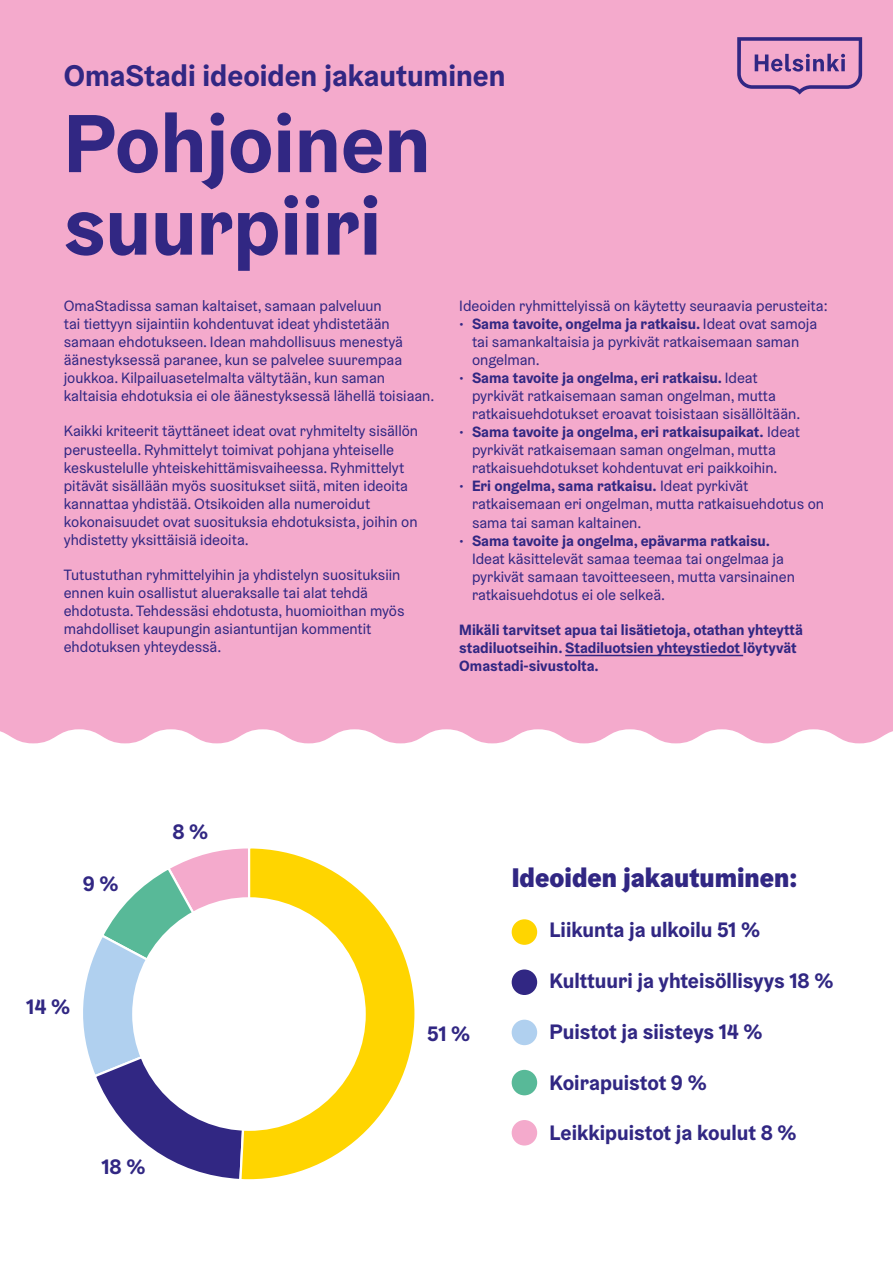
<style>
.page{position:relative;width:893px;height:1263px;background:#fff}
.page>*{position:absolute;margin:0;border:0;box-sizing:border-box;transform-origin:0 0}
.H1_otsikko{font:700 82.5px/82.5px "Helsinki Grotesk";color:#312783}
.H1_otsikko-2{font:700 30px "Helsinki Grotesk";color:#312783}
.H2_iso_väliotsikko{font:900 27px "Helsinki Grotesk";color:#312783}
.P_teemanostot_diagra{font:700 21px "Helsinki Grotesk";color:#312783}
.P_leipis_10_pt{font:15px/18px "Helsinki Grotesk";color:#312783}
.P_leipis_10_pt-2{font:700 15px/18px "Helsinki Grotesk";color:#312783}
.s1{font-weight:700}
</style>
<div class="page">
<svg style="left:83px;top:849px;width:155px;height:330px"></svg>
<svg style="left:238px;top:848px;width:177px;height:332px"></svg>
<div style="left:132px;top:897px;width:234px;height:234px;background:#fff;border-radius:50%"></div>
<div style="left:0;top:0;width:893px;height:743px;background:#f4aacc"></div>
<svg style="left:737px;top:37px;width:125px;height:58px;background:#c188b9"></svg>
<div style="left:512px;top:919px;width:25px;height:26px;background:#ffd500;border-radius:50%"></div>
<div style="left:512px;top:969px;width:25px;height:26px;background:#312783;border-radius:50%"></div>
<div style="left:512px;top:1020px;width:25px;height:25px;background:#b0d0ef;border-radius:50%"></div>
<div style="left:512px;top:1070px;width:25px;height:25px;background:#58b998;border-radius:50%"></div>
<div style="left:512px;top:1120px;width:25px;height:25px;background:#f4aacc;border-radius:50%"></div>
<hr style="left:565px;top:655px;width:178px;height:1px;background:#312783">
<h1 class="H1_otsikko-2" style="left:64px;top:56px;width:443px">OmaStadi ideoiden jakautuminen</h1>
<h1 class="H1_otsikko" style="left:64px;top:101px;width:368px">Pohjoinen suurpiiri</h1>
<p class="P_leipis_10_pt" style="left:64px;top:297px;width:372px">OmaStadissa saman kaltaiset, samaan palveluun<br>tai tiettyyn sijaintiin kohdentuvat ideat yhdistetään samaan ehdotukseen. Idean mahdollisuus menestyä äänestyksessä paranee, kun se palvelee suurempaa joukkoa. Kilpailuasetelmalta vältytään, kun saman kaltaisia ehdotuksia ei ole äänestyksessä lähellä toisiaan.</p>
<p class="P_leipis_10_pt" style="left:64px;top:422px;width:356px">Kaikki kriteerit täyttäneet ideat ovat ryhmitelty sisällön perusteella. Ryhmittelyt toimivat pohjana yhteiselle keskustelulle yhteiskehittämisvaiheessa. Ryhmittelyt pitävät sisällään myös suositukset siitä, miten ideoita kannattaa yhdistää. Otsikoiden alla numeroidut kokonaisuudet ovat suosituksia ehdotuksista, joihin on yhdistetty yksittäisiä ideoita.</p>
<p class="P_leipis_10_pt" style="left:64px;top:565px;width:342px">Tutustuthan ryhmittelyihin ja yhdistelyn suosituksiin ennen kuin osallistut alueraksalle tai alat tehdä ehdotusta. Tehdessäsi ehdotusta, huomioithan myös mahdolliset kaupungin asiantuntijan kommentit ehdotuksen yhteydessä.</p>
<p class="P_leipis_10_pt" style="left:459px;top:297px;width:370px">Ideoiden ryhmittelyissä on käytetty seuraavia perusteita:</p>
<p class="P_leipis_10_pt" style="left:472px;top:315px;width:347px;text-indent:-13px">• <span class="s1">Sama tavoite, ongelma ja ratkaisu.</span> Ideat ovat samoja tai samankaltaisia ja pyrkivät ratkaisemaan saman ongelman.</p>
<p class="P_leipis_10_pt" style="left:472px;top:369px;width:330px;text-indent:-13px">• <span class="s1">Sama tavoite ja ongelma, eri ratkaisu.</span> Ideat pyrkivät ratkaisemaan saman ongelman, mutta ratkaisuehdotukset eroavat toisistaan sisällöltään.</p>
<p class="P_leipis_10_pt" style="left:472px;top:423px;width:329px;text-indent:-13px">• <span class="s1">Sama tavoite ja ongelma, eri ratkaisupaikat.</span> Ideat pyrkivät ratkaisemaan saman ongelman, mutta ratkaisuehdotukset kohdentuvat eri paikkoihin.</p>
<p class="P_leipis_10_pt" style="left:472px;top:477px;width:354px;text-indent:-13px">• <span class="s1">Eri ongelma, sama ratkaisu.</span> Ideat pyrkivät ratkaisemaan eri ongelman, mutta ratkaisuehdotus on sama tai saman kaltainen.</p>
<p class="P_leipis_10_pt" style="left:472px;top:531px;width:324px;text-indent:-13px">• <span class="s1">Sama tavoite ja ongelma, epävarma ratkaisu.<br></span>Ideat käsittelevät samaa teemaa tai ongelmaa ja pyrkivät samaan tavoitteeseen, mutta varsinainen ratkaisuehdotus ei ole selkeä.</p>
<p class="P_leipis_10_pt-2" style="left:459px;top:620px;width:345px">Mikäli tarvitset apua tai lisätietoja, otathan yhteyttä stadiluotseihin. Stadiluotsien yhteystiedot löytyvät<br>Omastadi-sivustolta.</p>
<h3 class="P_teemanostot_diagra" style="left:172px;top:818px;width:37px">8 %</h3>
<h3 class="P_teemanostot_diagra" style="left:83px;top:870px;width:37px">9 %</h3>
<h3 class="P_teemanostot_diagra" style="left:26px;top:993px;width:45px">14 %</h3>
<h3 class="P_teemanostot_diagra" style="left:101px;top:1153px;width:46px">18 %</h3>
<h3 class="P_teemanostot_diagra" style="left:427px;top:1020px;width:44px">51 %</h3>
<h2 class="H2_iso_väliotsikko" style="left:512px;top:860px;width:287px">Ideoiden jakautuminen:</h2>
<p class="P_teemanostot_diagra" style="left:549px;top:917px;width:212px">Liikunta ja ulkoilu 51 %</p>
<p class="P_teemanostot_diagra" style="left:549px;top:967px;width:285px">Kulttuuri ja yhteisöllisyys 18 %</p>
<p class="P_teemanostot_diagra" style="left:549px;top:1018px;width:215px">Puistot ja siisteys 14 %</p>
<p class="P_teemanostot_diagra" style="left:549px;top:1069px;width:159px">Koirapuistot 9 %</p>
<p class="P_teemanostot_diagra" style="left:549px;top:1120px;width:249px">Leikkipuistot ja koulut 8 %</p>
</div>
